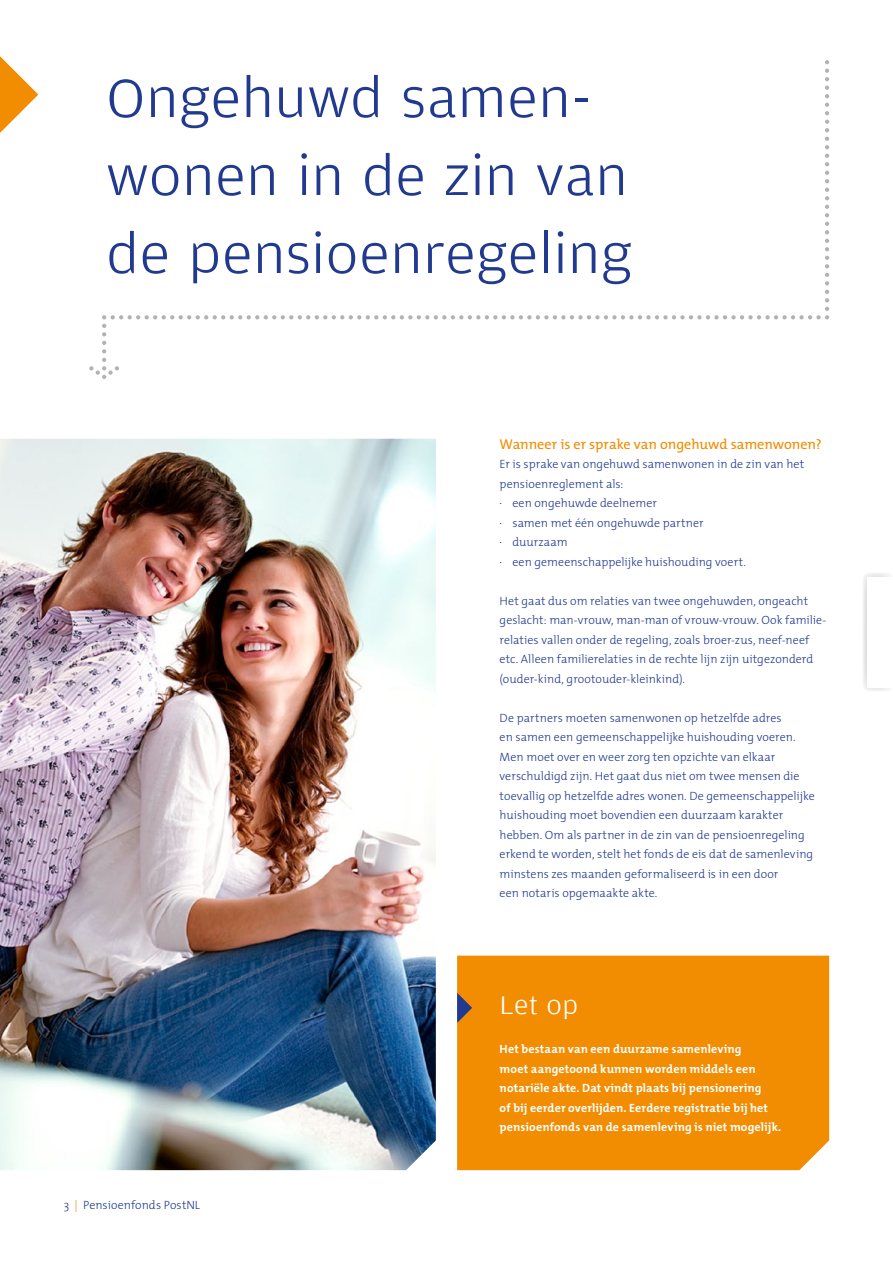
<style>
.page{position:relative;width:893px;height:1263px;background:#fff}
.page>*{position:absolute;margin:0;border:0;box-sizing:border-box;transform-origin:0 0}
.t1{font:300 57px/78px "Amplitude Wide";letter-spacing:.005em;color:#213a8f}
.t2{font:300 27px "Amplitude Wide";color:#fff}
.t3{font:14.25px "The Mix";color:#f28c00}
.t4{font:300 12px/19.5px "The Mix";letter-spacing:.005em;color:#213a8f}
.t5{font:700 12px/19.5px "The Mix";letter-spacing:.01em;color:#fff}
.s1{color:#f28c00}
</style>
<div class="page">
<svg style="left:863px;top:573px;width:27px;height:118px"></svg>
<div style="left:867px;top:577px;width:26px;height:110px;background:#fff"></div>
<svg style="left:0;top:56px;width:38px;height:77px"></svg>
<svg style="left:89px;top:60px;width:740px;height:319px"></svg>
<img style="left:0;top:439px;width:436px;height:731px">
<div style="left:457px;top:956px;width:372px;height:214px;background:#f28c00"></div>
<svg style="left:457px;top:993px;width:15px;height:30px"></svg>
<h1 class="t1" style="left:106px;top:59px;width:527px">Ongehuwd samen&shy;wonen in de zin van de pensioenregeling</h1>
<p class="t3" style="left:500px;top:432px;width:324px">Wanneer is er sprake van ongehuwd samenwonen?</p>
<p class="t4" style="left:500px;top:454px;width:306px">Er is sprake van ongehuwd samenwonen in de zin van het pensioenreglement als:<br>· een ongehuwde deelnemer<br>· samen met één ongehuwde partner<br>· duurzaam<br>· een gemeenschappelijke huishouding voert.</p>
<p class="t4" style="left:500px;top:590px;width:328px">Het gaat dus om relaties van twee ongehuwden, ongeacht geslacht: man-vrouw, man-man of vrouw-vrouw. Ook familie&shy;relaties vallen onder de regeling, zoals broer-zus, neef-neef etc. Alleen familierelaties in de rechte lijn zijn uitgezonderd (ouder-kind, grootouder-kleinkind).</p>
<p class="t4" style="left:500px;top:707px;width:317px">De partners moeten samenwonen op hetzelfde adres<br>en samen een gemeenschappelijke huishouding voeren.<br>Men moet over en weer zorg ten opzichte van elkaar verschuldigd zijn. Het gaat dus niet om twee mensen die toevallig op hetzelfde adres wonen. De gemeenschappelijke huishouding moet bovendien een duurzaam karakter hebben. Om als partner in de zin van de pensioenregeling erkend te worden, stelt het fonds de eis dat de samenleving minstens zes maanden geformaliseerd is in een door<br>een notaris opgemaakte akte.</p>
<p class="t4" style="left:64px;top:1195px;width:138px">3 <span class="s1">|</span> Pensioenfonds PostNL</p>
<h2 class="t2" style="left:500px;top:990px;width:80px">Let op</h2>
<p class="t5" style="left:500px;top:1039px;width:283px">Het bestaan van een duurzame samenleving<br>moet aangetoond kunnen worden middels een notariële akte. Dat vindt plaats bij pensionering<br>of bij eerder overlijden. Eerdere registratie bij het pensioenfonds van de samenleving is niet mogelijk.</p>
</div>
